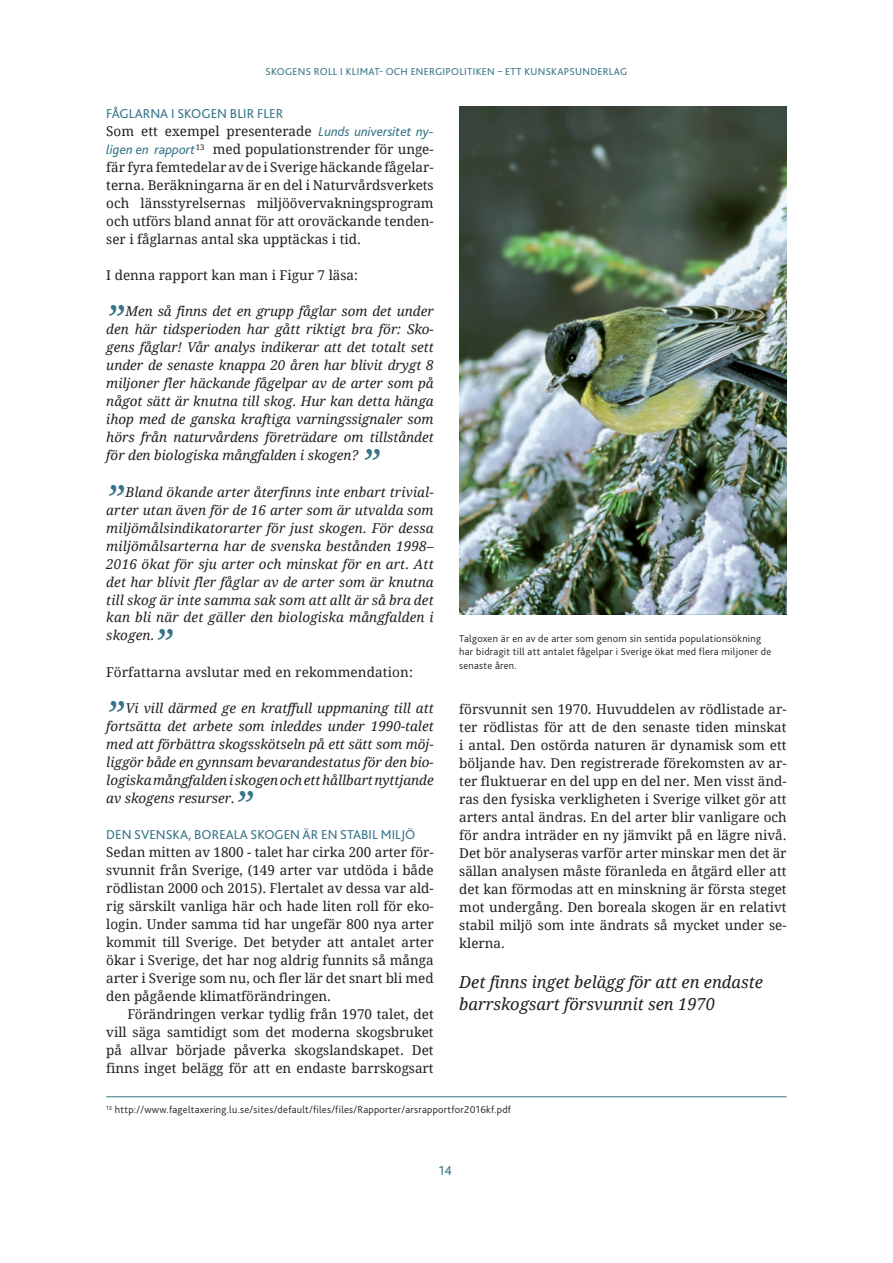
<style>
.page{position:relative;width:893px;height:1263px;background:#fff}
.page>*{position:absolute;margin:0;border:0;box-sizing:border-box;transform-origin:0 0}
.t1{font:italic 39px "Droid Serif";color:#38758a}
.t2{font:italic 16.5px/22.5px "Droid Serif";color:#231f20}
.t3{font:13.5px/18px "Droid Serif";color:#231f20;text-align:justify}
.t4{font:italic 13.5px/18px "Droid Serif";color:#231f20;text-align:justify}
.t5{font:13.5px "Bliss 2";color:#38758a}
.t6{font:300 10.5px/13.5px "Bliss 2";letter-spacing:.025em;color:#231f20}
.t7{font:10.5px "Bliss 2";letter-spacing:.025em;color:#38758a}
.s1{font-family:"Bliss 2";font-style:italic;color:#38758a}
</style>
<div class="page">
<hr style="left:106px;top:1096px;width:681px;height:1px;background:#38758a">
<img style="left:459px;top:106px;width:328px;height:508px">
<p class="t7" style="left:266px;top:65px;width:363px">SKOGENS ROLL I KLIMAT- OCH ENERGIPOLITIKEN – ETT KUNSKAPSUNDERLAG</p>
<p class="t5" style="left:106px;top:106px;width:178px">FÅGLARNA I SKOGEN BLIR FLER</p>
<p class="t3" style="left:106px;top:123px;width:329px">Som ett exempel presenterade <span class="s1">Lunds universitet ny&shy;ligen en rapport</span><sup>13</sup> med populationstrender för unge&shy;fär fyra femtedelar av de i Sverige häckande fågelar&shy;terna. Beräkningarna är en del i Naturvårdsverkets och länsstyrelsernas miljöövervakningsprogram och utförs bland annat för att oroväckande tenden&shy;ser i fåglarnas antal ska upptäckas i tid.</p>
<p class="t3" style="left:106px;top:267px;width:253px">I denna rapport kan man i Figur 7 läsa:</p>
<h1 class="t1" style="left:106px;top:297px;width:19px">”</h1>
<p class="t4" style="left:106px;top:303px;width:329px;text-indent:19px">Men så finns det en grupp fåglar som det under den här tidsperioden har gått riktigt bra för: Sko&shy;gens fåglar! Vår analys indikerar att det totalt sett under de senaste knappa 20 åren har blivit drygt 8 miljoner fler häckande fågelpar av de arter som på något sätt är knutna till skog. Hur kan detta hänga ihop med de ganska kraftiga varningssignaler som hörs från naturvårdens företrädare om tillståndet för den biologiska mångfalden i skogen?</p>
<h1 class="t1" style="left:362px;top:441px;width:19px">”</h1>
<h1 class="t1" style="left:106px;top:477px;width:19px">”</h1>
<p class="t4" style="left:106px;top:483px;width:329px;text-indent:19px">Bland ökande arter återfinns inte enbart trivial&shy;arter utan även för de 16 arter som är utvalda som miljömålsindikatorarter för just skogen. För dessa miljömålsarterna har de svenska bestånden 1998– 2016 ökat för sju arter och minskat för en art. Att det har blivit fler fåglar av de arter som är knutna till skog är inte samma sak som att allt är så bra det kan bli när det gäller den biologiska mångfalden i skogen.</p>
<h1 class="t1" style="left:155px;top:621px;width:19px">”</h1>
<p class="t3" style="left:106px;top:663px;width:308px">Författarna avslutar med en rekommendation:</p>
<h1 class="t1" style="left:106px;top:693px;width:19px">”</h1>
<p class="t6" style="left:459px;top:631px;width:314px">Talgoxen är en av de arter som genom sin sentida populationsökning har bidragit till att antalet fågelpar i Sverige ökat med flera miljoner de senaste åren.</p>
<p class="t4" style="left:106px;top:699px;width:329px;text-indent:19px">Vi vill därmed ge en kratffull uppmaning till att fortsätta det arbete som inleddes under 1990-talet med att förbättra skogsskötseln på ett sätt som möj&shy;liggör både en gynnsam bevarandestatus för den bio&shy;logiska mångfalden i skogen och ett hållbart nyttjande av skogens resurser.</p>
<p class="t3" style="left:459px;top:700px;width:329px;text-align:left">försvunnit sen 1970. Huvuddelen av rödlistade ar&shy;ter rödlistas för att de den senaste tiden minskat i antal. Den ostörda naturen är dynamisk som ett böljande hav. Den registrerade förekomsten av ar&shy;ter fluktuerar en del upp en del ner. Men visst änd&shy;ras den fysiska verkligheten i Sverige vilket gör att arters antal ändras. En del arter blir vanligare och för andra inträder en ny jämvikt på en lägre nivå.<br>Det bör analyseras varför arter minskar men det är sällan analysen måste föranleda en åtgärd eller att det kan förmodas att en minskning är första steget mot undergång. Den boreala skogen är en relativt stabil miljö som inte ändrats så mycket under se&shy;klerna.</p>
<h1 class="t1" style="left:235px;top:783px;width:19px">”</h1>
<p class="t5" style="left:106px;top:826px;width:311px">DEN SVENSKA, BOREALA SKOGEN ÄR EN STABIL MILJÖ</p>
<p class="t3" style="left:106px;top:843px;width:329px">Sedan mitten av 1800 - talet har cirka 200 arter för&shy;svunnit från Sverige, (149 arter var utdöda i både rödlistan 2000 och 2015). Flertalet av dessa var ald&shy;rig särskilt vanliga här och hade liten roll för eko&shy;login. Under samma tid har ungefär 800 nya arter kommit till Sverige. Det betyder att antalet arter ökar i Sverige, det har nog aldrig funnits så många arter i Sverige som nu, och fler lär det snart bli med den pågående klimatförändringen.</p>
<p class="t3" style="left:106px;top:1005px;width:329px;text-indent:21px">Förändringen verkar tydlig från 1970 talet, det vill säga samtidigt som det moderna skogsbruket på allvar började påverka skogslandskapet. Det finns inget belägg för att en endaste barrskogsart</p>
<p class="t6" style="left:106px;top:1102px;width:406px"><sup>13</sup> http://www.fageltaxering.lu.se/sites/default/files/files/Rapporter/arsrapportfor2016kf.pdf</p>
<p class="t2" style="left:459px;top:971px;width:305px">Det finns inget belägg för att en endaste barrskogsart försvunnit sen 1970</p>
<p class="t5" style="left:439px;top:1162px;width:15px">14</p>
</div>
